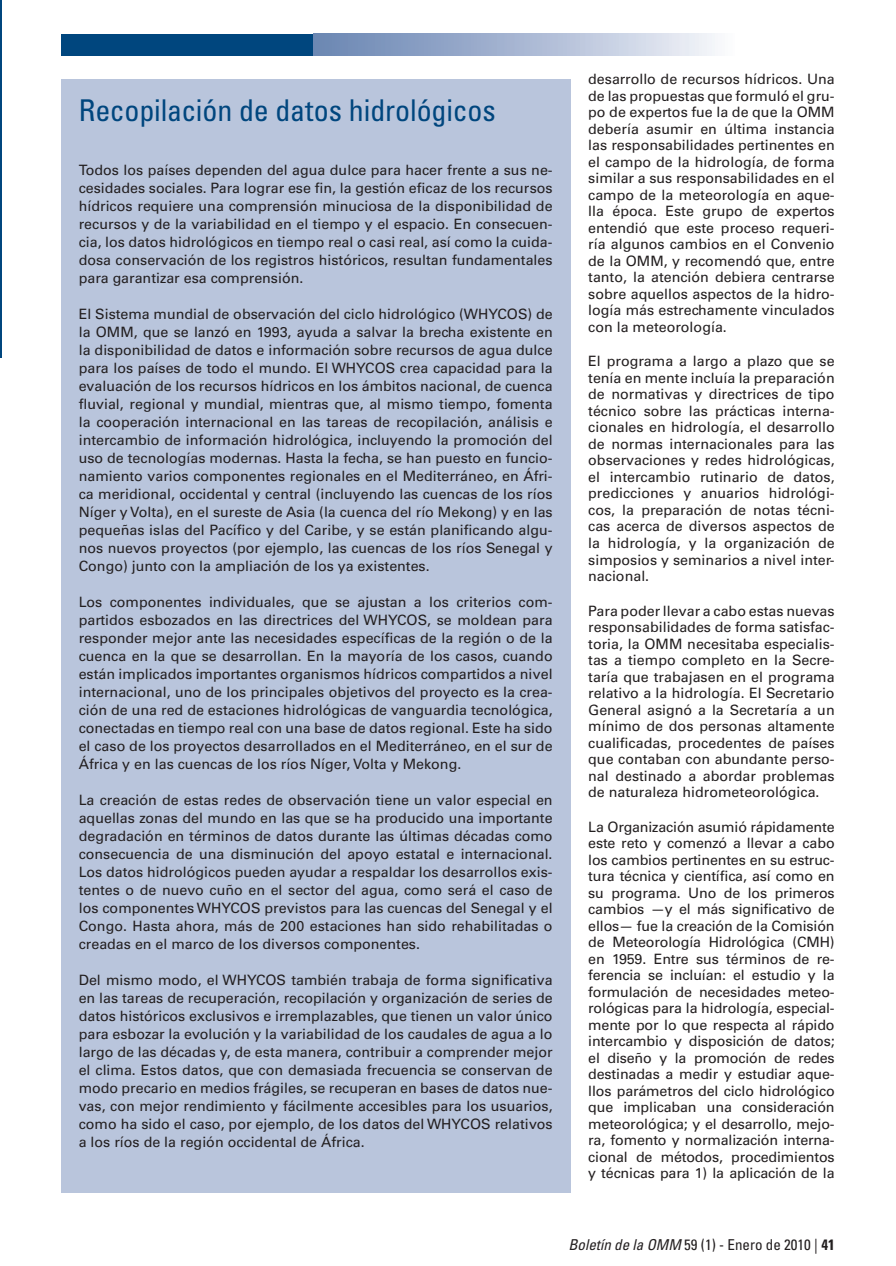
<style>
.page{position:relative;width:896px;height:1266px;background:#fff}
.page>*{position:absolute;margin:0;border:0;box-sizing:border-box;transform-origin:0 0}
.Box_head_1{font:condensed 30px "Univers";letter-spacing:-.005em;color:#00467e}
.t1{font:condensed 15px "Univers";color:#231f20}
.t2{font:14.25px/16.5px "Univers";color:#231f20;text-align:justify}
.s1{font-style:italic}
.s2{font-weight:700}
</style>
<div class="page">
<div style="left:61px;top:34px;width:252px;height:21px;background:#00467e"></div>
<div style="left:313px;top:34px;width:421px;height:21px;background:linear-gradient(to right,#6481b0,#f5f6fb)"></div>
<hr style="left:0;top:0;width:2px;height:358px;background:#00467e">
<div style="left:61px;top:79px;width:509px;height:1113px;background:#b9c5dc"></div>
<p class="Box_head_1" style="left:79px;top:91px;width:418px">Recopilación de datos hidrológicos</p>
<p class="t2" style="left:79px;top:161px;width:475px;line-height:18px">Todos los países dependen del agua dulce para hacer frente a sus ne&shy;cesidades sociales. Para lograr ese fin, la gestión eficaz de los recursos hídricos requiere una comprensión minuciosa de la disponibilidad de recursos y de la variabilidad en el tiempo y el espacio. En consecuen&shy;cia, los datos hidrológicos en tiempo real o casi real, así como la cuida&shy;dosa conservación de los registros históricos, resultan fundamentales para garantizar esa comprensión.</p>
<p class="t2" style="left:79px;top:305px;width:475px;line-height:18px">El Sistema mundial de observación del ciclo hidrológico (WHYCOS) de la OMM, que se lanzó en 1993, ayuda a salvar la brecha existente en la disponibilidad de datos e información sobre recursos de agua dulce para los países de todo el mundo. El WHYCOS crea capacidad para la evaluación de los recursos hídricos en los ámbitos nacional, de cuenca fluvial, regional y mundial, mientras que, al mismo tiempo, fomenta la cooperación internacional en las tareas de recopilación, análisis e intercambio de información hidrológica, incluyendo la promoción del uso de tecnologías modernas. Hasta la fecha, se han puesto en funcio&shy;namiento varios componentes regionales en el Mediterráneo, en Áfri&shy;ca meridional, occidental y central (incluyendo las cuencas de los ríos Níger y Volta), en el sureste de Asia (la cuenca del río Mekong) y en las pequeñas islas del Pacífico y del Caribe, y se están planificando algu&shy;nos nuevos proyectos (por ejemplo, las cuencas de los ríos Senegal y Congo) junto con la ampliación de los ya existentes.</p>
<p class="t2" style="left:79px;top:593px;width:475px;line-height:18px">Los componentes individuales, que se ajustan a los criterios com&shy;partidos esbozados en las directrices del WHYCOS, se moldean para responder mejor ante las necesidades específicas de la región o de la cuenca en la que se desarrollan. En la mayoría de los casos, cuando están implicados importantes organismos hídricos compartidos a nivel internacional, uno de los principales objetivos del proyecto es la crea&shy;ción de una red de estaciones hidrológicas de vanguardia tecnológica, conectadas en tiempo real con una base de datos regional. Este ha sido el caso de los proyectos desarrollados en el Mediterráneo, en el sur de África y en las cuencas de los ríos Níger, Volta y Mekong.</p>
<p class="t2" style="left:79px;top:791px;width:475px;line-height:18px">La creación de estas redes de observación tiene un valor especial en aquellas zonas del mundo en las que se ha producido una importante degradación en términos de datos durante las últimas décadas como consecuencia de una disminución del apoyo estatal e internacional.<br>Los datos hidrológicos pueden ayudar a respaldar los desarrollos exis&shy;tentes o de nuevo cuño en el sector del agua, como será el caso de los componentes WHYCOS previstos para las cuencas del Senegal y el Congo. Hasta ahora, más de 200 estaciones han sido rehabilitadas o creadas en el marco de los diversos componentes.</p>
<p class="t2" style="left:79px;top:971px;width:475px;line-height:18px">Del mismo modo, el WHYCOS también trabaja de forma significativa en las tareas de recuperación, recopilación y organización de series de datos históricos exclusivos e irremplazables, que tienen un valor único para esbozar la evolución y la variabilidad de los caudales de agua a lo largo de las décadas y, de esta manera, contribuir a comprender mejor el clima. Estos datos, que con demasiada frecuencia se conservan de modo precario en medios frágiles, se recuperan en bases de datos nue&shy;vas, con mejor rendimiento y fácilmente accesibles para los usuarios, como ha sido el caso, por ejemplo, de los datos del WHYCOS relativos a los ríos de la región occidental de África.</p>
<p class="t2" style="left:588px;top:71px;width:248px">desarrollo de recursos hídricos. Una de las propuestas que formuló el gru&shy;po de expertos fue la de que la OMM debería asumir en última instancia las responsabilidades pertinentes en el campo de la hidrología, de forma similar a sus responsabilidades en el campo de la meteorología en aque&shy;lla época. Este grupo de expertos entendió que este proceso requeri&shy;ría algunos cambios en el Convenio de la OMM, y recomendó que, entre tanto, la atención debiera centrarse sobre aquellos aspectos de la hidro&shy;logía más estrechamente vinculados con la meteorología.</p>
<p class="t2" style="left:588px;top:353px;width:248px">El programa a largo a plazo que se tenía en mente incluía la preparación de normativas y directrices de tipo técnico sobre las prácticas interna&shy;cionales en hidrología, el desarrollo de normas internacionales para las observaciones y redes hidrológicas, el intercambio rutinario de datos, predicciones y anuarios hidrológi&shy;cos, la preparación de notas técni&shy;cas acerca de diversos aspectos de la hidrología, y la organización de simposios y seminarios a nivel inter&shy;nacional.</p>
<p class="t2" style="left:588px;top:602px;width:248px">Para poder llevar a cabo estas nuevas responsabilidades de forma satisfac&shy;toria, la OMM necesitaba especialis&shy;tas a tiempo completo en la Secre&shy;taría que trabajasen en el programa relativo a la hidrología. El Secretario General asignó a la Secretaría a un mínimo de dos personas altamente cualificadas, procedentes de países que contaban con abundante perso&shy;nal destinado a abordar problemas de naturaleza hidrometeorológica.</p>
<p class="t2" style="left:588px;top:818px;width:248px">La Organización asumió rápidamente este reto y comenzó a llevar a cabo los cambios pertinentes en su estruc&shy;tura técnica y científica, así como en su programa. Uno de los primeros cambios —y el más significativo de ellos— fue la creación de la Comisión de Meteorología Hidrológica (CMH) en 1959. Entre sus términos de re&shy;ferencia se incluían: el estudio y la formulación de necesidades meteo&shy;rológicas para la hidrología, especial&shy;mente por lo que respecta al rápido intercambio y disposición de datos; el diseño y la promoción de redes destinadas a medir y estudiar aque&shy;llos parámetros del ciclo hidrológico que implicaban una consideración meteorológica; y el desarrollo, mejo&shy;ra, fomento y normalización interna&shy;cional de métodos, procedimientos y técnicas para 1) la aplicación de la</p>
<p class="t1" style="left:568px;top:1234px;width:268px"><span class="s1">Boletín de la OMM</span> 59 (1) - Enero de 2010 | <span class="s2">41</span></p>
</div>
